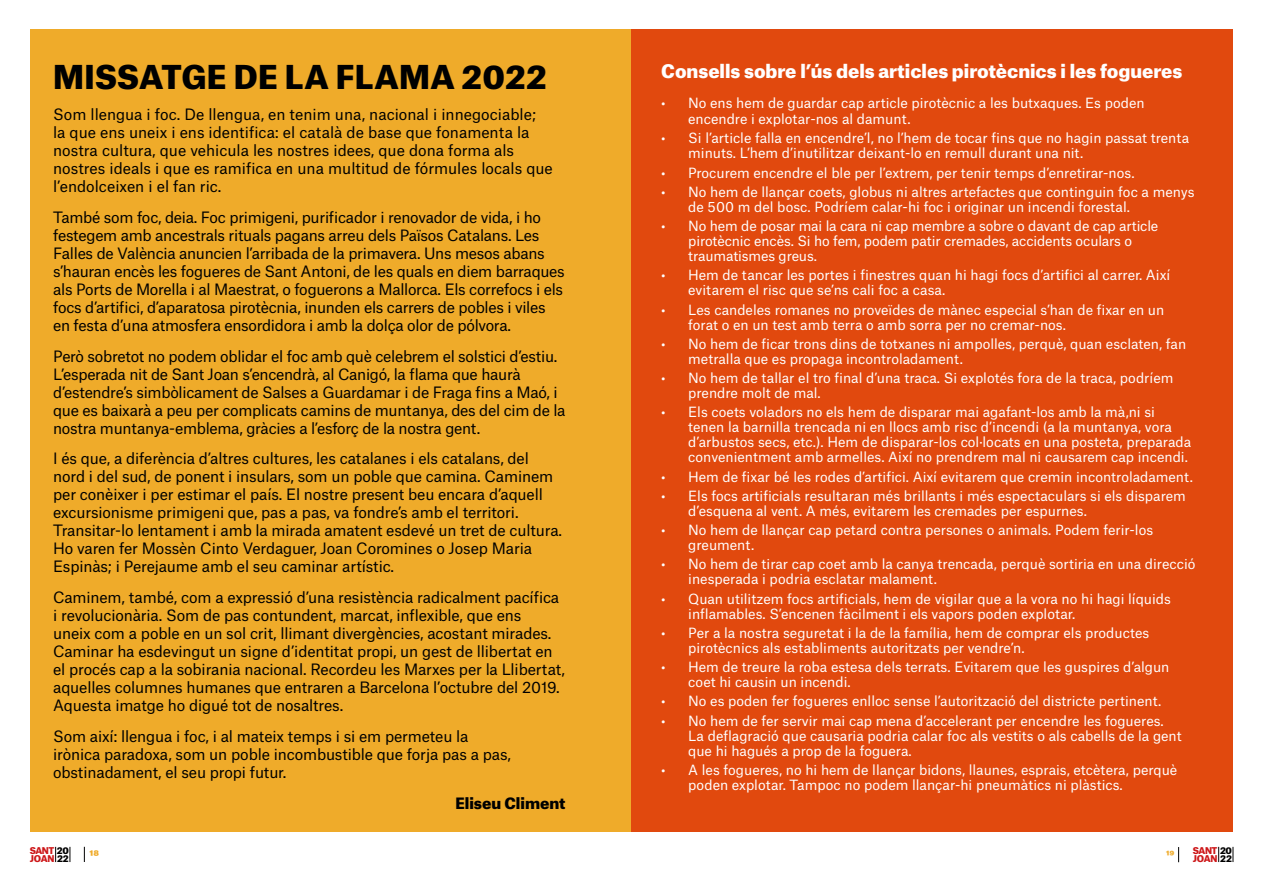
<style>
.page{position:relative;width:1263px;height:893px;background:#fff}
.page>*{position:absolute;margin:0;border:0;box-sizing:border-box;transform-origin:0 0}
.t1{font:900 31.5px "Atlas Grotesk";letter-spacing:.01em;color:#000}
.t2{font:900 18px "Atlas Grotesk";letter-spacing:-.005em;color:#fff}
.t3{font:15px/18px "Atlas Grotesk";letter-spacing:-.01em;color:#000}
.t4{font:900 15px "Atlas Grotesk";color:#000}
.t5{font:13.5px/15px "Atlas Grotesk";color:#fff}
.t6{font:900 12.6px "Atlas Grotesk";color:#efab2a}
.t7{font:900 10.8px "Atlas Grotesk";color:#efab2a}
.t8{font:900 9px/8.4px "Atlas Grotesk";letter-spacing:-.05em;color:#cd1719}
.s1{color:#000}
</style>
<div class="page">
<svg style="left:70px;top:847px;width:1px;height:15px"></svg>
<svg style="left:55px;top:847px;width:1px;height:15px"></svg>
<svg style="left:84px;top:847px;width:1px;height:15px"></svg>
<svg style="left:1233px;top:847px;width:1px;height:15px"></svg>
<svg style="left:1218px;top:847px;width:1px;height:15px"></svg>
<svg style="left:1178px;top:847px;width:1px;height:15px"></svg>
<div style="left:30px;top:30px;width:601px;height:802px;background:#efab2a"></div>
<div style="left:631px;top:30px;width:602px;height:802px;background:#e1490e"></div>
<h1 class="t1" style="left:53px;top:51px;width:495px">MISSATGE DE LA FLAMA 2022</h1>
<p class="t3" style="left:53px;top:104px;width:501px">Som llengua i foc. De llengua, en tenim una, nacional i innegociable;<br>la que ens uneix i ens identifica: el català de base que fonamenta la nostra cultura, que vehicula les nostres idees, que dona forma als nostres ideals i que es ramifica en una multitud de fórmules locals que l’endolceixen i el fan ric.</p>
<p class="t3" style="left:53px;top:207px;width:513px">També som foc, deia. Foc primigeni, purificador i renovador de vida, i ho festegem amb ancestrals rituals pagans arreu dels Països Catalans. Les Falles de València anuncien l’arribada de la primavera. Uns mesos abans s’hauran encès les fogueres de Sant Antoni, de les quals en diem barraques als Ports de Morella i al Maestrat, o foguerons a Mallorca. Els correfocs i els focs d’artifici, d’aparatosa pirotècnia, inunden els carrers de pobles i viles en festa d’una atmosfera ensordidora i amb la dolça olor de pólvora.</p>
<p class="t3" style="left:53px;top:345px;width:514px">Però sobretot no podem oblidar el foc amb què celebrem el solstici d’estiu.<br>L’esperada nit de Sant Joan s’encendrà, al Canigó, la flama que haurà d’estendre’s simbòlicament de Salses a Guardamar i de Fraga fins a Maó, i que es baixarà a peu per complicats camins de muntanya, des del cim de la nostra muntanya-emblema, gràcies a l’esforç de la nostra gent.</p>
<p class="t3" style="left:53px;top:448px;width:510px">I és que, a diferència d’altres cultures, les catalanes i els catalans, del nord i del sud, de ponent i insulars, som un poble que camina. Caminem per conèixer i per estimar el país. El nostre present beu encara d’aquell excursionisme primigeni que, pas a pas, va fondre’s amb el territori.<br>Transitar-lo lentament i amb la mirada amatent esdevé un tret de cultura.<br>Ho varen fer Mossèn Cinto Verdaguer, Joan Coromines o Josep Maria Espinàs; i Perejaume amb el seu caminar artístic.</p>
<p class="t3" style="left:53px;top:587px;width:513px">Caminem, també, com a expressió d’una resistència radicalment pacífica i revolucionària. Som de pas contundent, marcat, inflexible, que ens<br>uneix com a poble en un sol crit, llimant divergències, acostant mirades.<br>Caminar ha esdevingut un signe d’identitat propi, un gest de llibertat en el procés cap a la sobirania nacional. Recordeu les Marxes per la Llibertat, aquelles columnes humanes que entraren a Barcelona l’octubre del 2019.<br>Aquesta imatge ho digué tot de nosaltres.</p>
<p class="t3" style="left:53px;top:726px;width:459px">Som així: llengua i foc, i al mateix temps i si em permeteu la irònica paradoxa, som un poble incombustible que forja pas a pas, obstinadament, el seu propi futur.</p>
<p class="t4" style="left:455px;top:790px;width:112px">Eliseu Climent</p>
<h2 class="t2" style="left:661px;top:57px;width:523px">Consells sobre l’ús dels articles pirotècnics i les fogueres</h2>
<p class="t5" style="left:688px;top:93px;width:458px;line-height:16.5px;text-indent:-27px">• No ens hem de guardar cap article pirotècnic a les butxaques. Es poden encendre i explotar-nos al damunt.</p>
<p class="t5" style="left:688px;top:129px;width:502px;text-indent:-27px">• Si l’article falla en encendre’l, no l’hem de tocar fins que no hagin passat trenta minuts. L’hem d’inutilitzar deixant-lo en remull durant una nit.</p>
<p class="t5" style="left:661px;top:164px;width:475px">• Procurem encendre el ble per l’extrem, per tenir temps d’enretirar-nos.</p>
<p class="t5" style="left:688px;top:183px;width:508px;text-indent:-27px">• No hem de llançar coets, globus ni altres artefactes que continguin foc a menys de 500 m del bosc. Podríem calar-hi foc i originar un incendi forestal.</p>
<p class="t5" style="left:688px;top:217px;width:472px;text-indent:-27px">• No hem de posar mai la cara ni cap membre a sobre o davant de cap article pirotècnic encès. Si ho fem, podem patir cremades, accidents oculars o traumatismes greus.</p>
<p class="t5" style="left:688px;top:266px;width:483px;text-indent:-27px">• Hem de tancar les portes i finestres quan hi hagi focs d’artifici al carrer. Així evitarem el risc que se’ns cali foc a casa.</p>
<p class="t5" style="left:688px;top:301px;width:478px;text-indent:-27px">• Les candeles romanes no proveïdes de mànec especial s’han de fixar en un forat o en un test amb terra o amb sorra per no cremar-nos.</p>
<p class="t5" style="left:688px;top:335px;width:499px;text-indent:-27px">• No hem de ficar trons dins de totxanes ni ampolles, perquè, quan esclaten, fan metralla que es propaga incontroladament.</p>
<p class="t5" style="left:688px;top:369px;width:487px;text-indent:-27px">• No hem de tallar el tro final d’una traca. Si explotés fora de la traca, podríem prendre molt de mal.</p>
<p class="t5" style="left:688px;top:403px;width:504px;text-indent:-27px">• Els coets voladors no els hem de disparar mai agafant-los amb la mà,ni si tenen la barnilla trencada ni en llocs amb risc d’incendi (a la muntanya, vora d’arbustos secs, etc.). Hem de disparar-los col·locats en una posteta, preparada convenientment amb armelles. Així no prendrem mal ni causarem cap incendi.</p>
<p class="t5" style="left:661px;top:468px;width:533px">• Hem de fixar bé les rodes d’artifici. Així evitarem que cremin incontroladament.</p>
<p class="t5" style="left:688px;top:487px;width:499px;text-indent:-27px">• Els focs artificials resultaran més brillants i més espectaculars si els disparem d’esquena al vent. A més, evitarem les cremades per espurnes.</p>
<p class="t5" style="left:688px;top:521px;width:466px;text-indent:-27px">• No hem de llançar cap petard contra persones o animals. Podem ferir-los greument.</p>
<p class="t5" style="left:688px;top:555px;width:509px;text-indent:-27px">• No hem de tirar cap coet amb la canya trencada, perquè sortiria en una direcció inesperada i podria esclatar malament.</p>
<p class="t5" style="left:688px;top:590px;width:484px;text-indent:-27px">• Quan utilitzem focs artificials, hem de vigilar que a la vora no hi hagi líquids inflamables. S’encenen fàcilment i els vapors poden explotar.</p>
<p class="t5" style="left:688px;top:624px;width:462px;text-indent:-27px">• Per a la nostra seguretat i la de la família, hem de comprar els productes pirotècnics als establiments autoritzats per vendre’n.</p>
<p class="t5" style="left:688px;top:658px;width:483px;text-indent:-27px">• Hem de treure la roba estesa dels terrats. Evitarem que les guspires d’algun coet hi causin un incendi.</p>
<p class="t5" style="left:661px;top:692px;width:502px">• No es poden fer fogueres enlloc sense l’autorització del districte pertinent.</p>
<p class="t5" style="left:688px;top:712px;width:495px;text-indent:-27px">• No hem de fer servir mai cap mena d’accelerant per encendre les fogueres.<br>La deflagració que causaria podria calar foc als vestits o als cabells de la gent que hi hagués a prop de la foguera.</p>
<p class="t5" style="left:688px;top:761px;width:491px;text-indent:-27px">• A les fogueres, no hi hem de llançar bidons, llaunes, esprais, etcètera, perquè poden explotar. Tampoc no podem llançar-hi pneumàtics ni plàstics.</p>
<p class="t8" style="left:30px;top:845px;width:41px">SANT <span class="s1">20<br></span>JOAN <span class="s1">22</span></p>
<p class="t6" style="left:90px;top:844px;width:11px">18</p>
<p class="t8" style="left:1193px;top:845px;width:41px">SANT <span class="s1">20<br></span>JOAN <span class="s1">22</span></p>
<p class="t7" style="left:1166px;top:846px;width:10px">19</p>
</div>
